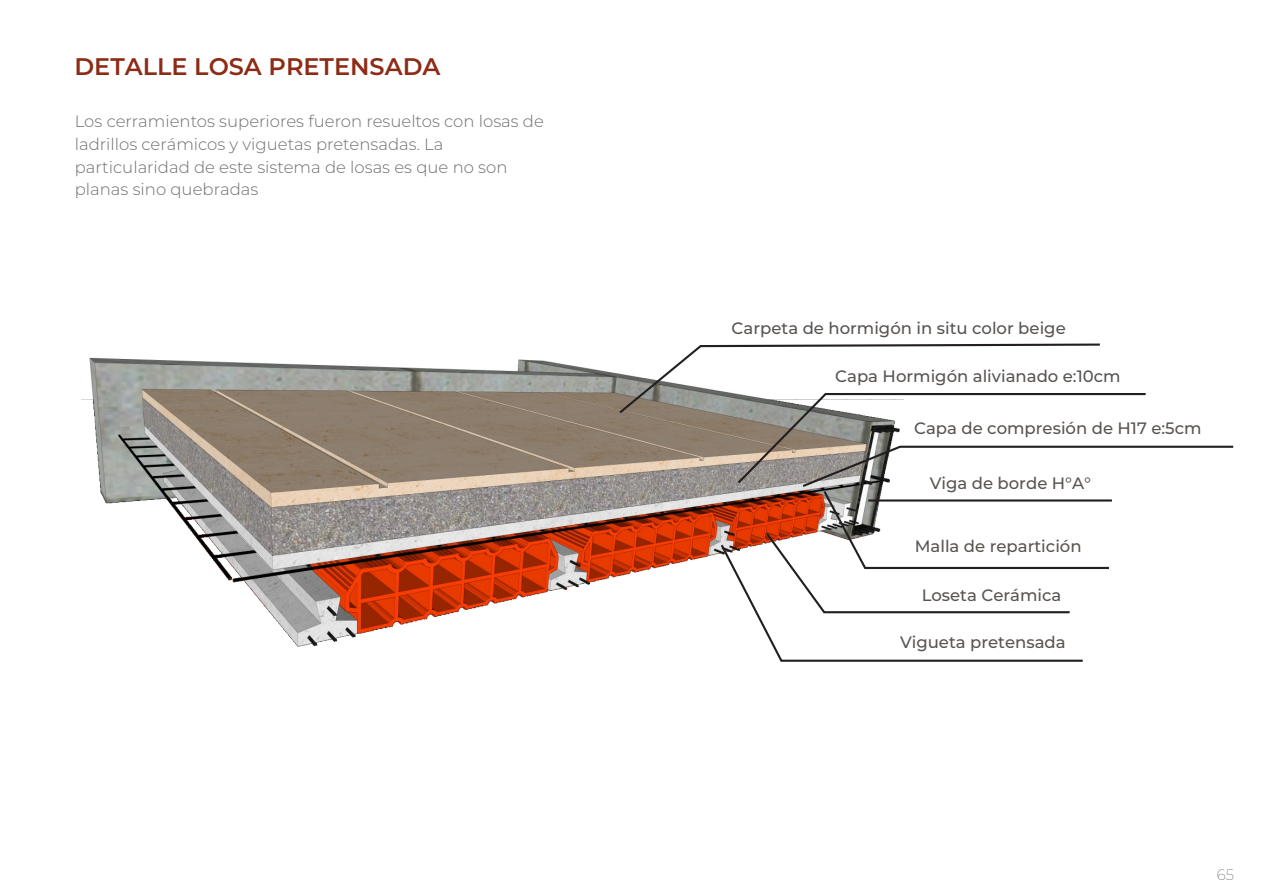
<style>
.page{position:relative;width:1263px;height:893px;background:#fff}
.page>*{position:absolute;margin:0;border:0;box-sizing:border-box;transform-origin:0 0}
.t1{font:600 24px "Montserrat";color:#8c2c16}
.t2{font:300 16.5px/22.8px "Montserrat";color:#6d6e70}
.t3{font:500 16.5px "Montserrat";color:#585451}
.t4{font:200 15px "Montserrat";color:#6d6e70}
</style>
<div class="page">
<img style="left:82px;top:357px;width:535px;height:290px">
<svg style="left:617px;top:343px;width:617px;height:319px"></svg>
<h1 class="t1" style="left:74px;top:51px;width:367px">DETALLE LOSA PRETENSADA</h1>
<p class="t2" style="left:75px;top:110px;width:471px">Los cerramientos superiores fueron resueltos con losas de ladrillos cerámicos y viguetas pretensadas. La particularidad de este sistema de losas es que no son planas sino quebradas</p>
<p class="t3" style="left:732px;top:318px;width:336px">Carpeta de hormigón in situ color beige</p>
<p class="t3" style="left:835px;top:366px;width:287px">Capa Hormigón alivianado e:10cm</p>
<p class="t3" style="left:914px;top:418px;width:289px">Capa de compresión de H17 e:5cm</p>
<p class="t3" style="left:930px;top:473px;width:163px">Viga de borde H°A°</p>
<p class="t3" style="left:915px;top:536px;width:168px">Malla de repartición</p>
<p class="t3" style="left:922px;top:585px;width:141px">Loseta Cerámica</p>
<p class="t3" style="left:900px;top:632px;width:167px">Vigueta pretensada</p>
<p class="t4" style="left:1217px;top:866px;width:19px">65</p>
</div>
